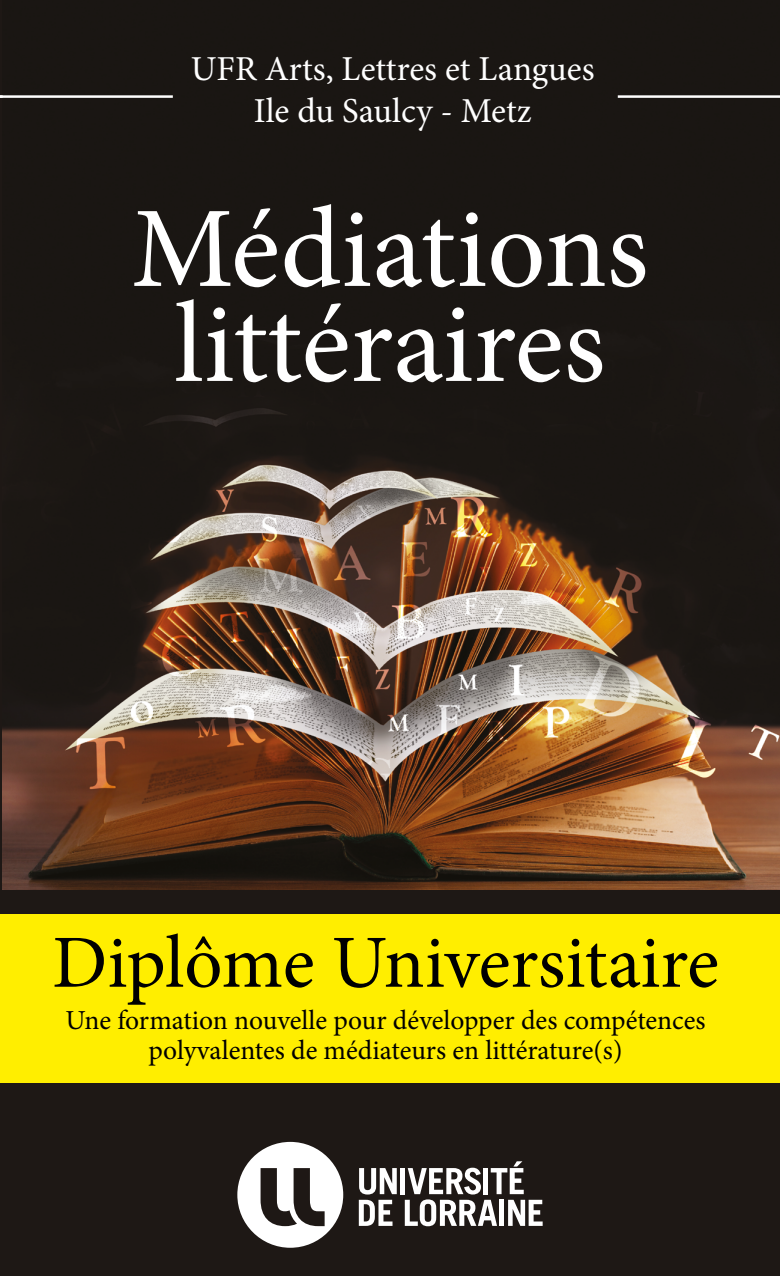
<style>
.page{position:relative;width:780px;height:1276px;background:#1e1815}
.page>*{position:absolute;margin:0;border:0;box-sizing:border-box;transform-origin:0 0}
.t1{font:115px/95px "Minion Pro";color:#fff;text-align:center}
.t2{font:75px "Minion Pro";letter-spacing:-.005em;color:#000}
.t3{font:35px/42px "Minion Pro";color:#fff;text-align:center}
.t4{font:27.5px/30px "Minion Pro";color:#000;text-align:center}
</style>
<div class="page">
<img style="left:3px;top:408px;width:777px;height:481px">
<div style="left:0;top:914px;width:780px;height:168px;background:#fe0"></div>
<div style="left:400px;top:1168px;width:5px;height:26px;background:#fff"></div>
<svg style="left:359px;top:1168px;width:38px;height:58px"></svg>
<svg style="left:405px;top:1161px;width:137px;height:65px"></svg>
<svg style="left:237px;top:1142px;width:106px;height:105px"></svg>
<hr style="left:617px;top:95px;width:163px;height:3px;background:#fff">
<hr style="left:0;top:95px;width:173px;height:3px;background:#fff">
<p class="t3" style="left:191px;top:48px;width:405px">UFR Arts, Lettres et Langues<br>Ile du Saulcy - Metz</p>
<h1 class="t1" style="left:131px;top:202px;width:519px">Médiations littéraires</h1>
<h2 class="t2" style="left:52px;top:912px;width:668px">Diplôme Universitaire</h2>
<p class="t4" style="left:65px;top:1005px;width:641px">Une formation nouvelle pour développer des compétences polyvalentes de médiateurs en littérature(s)</p>
</div>
